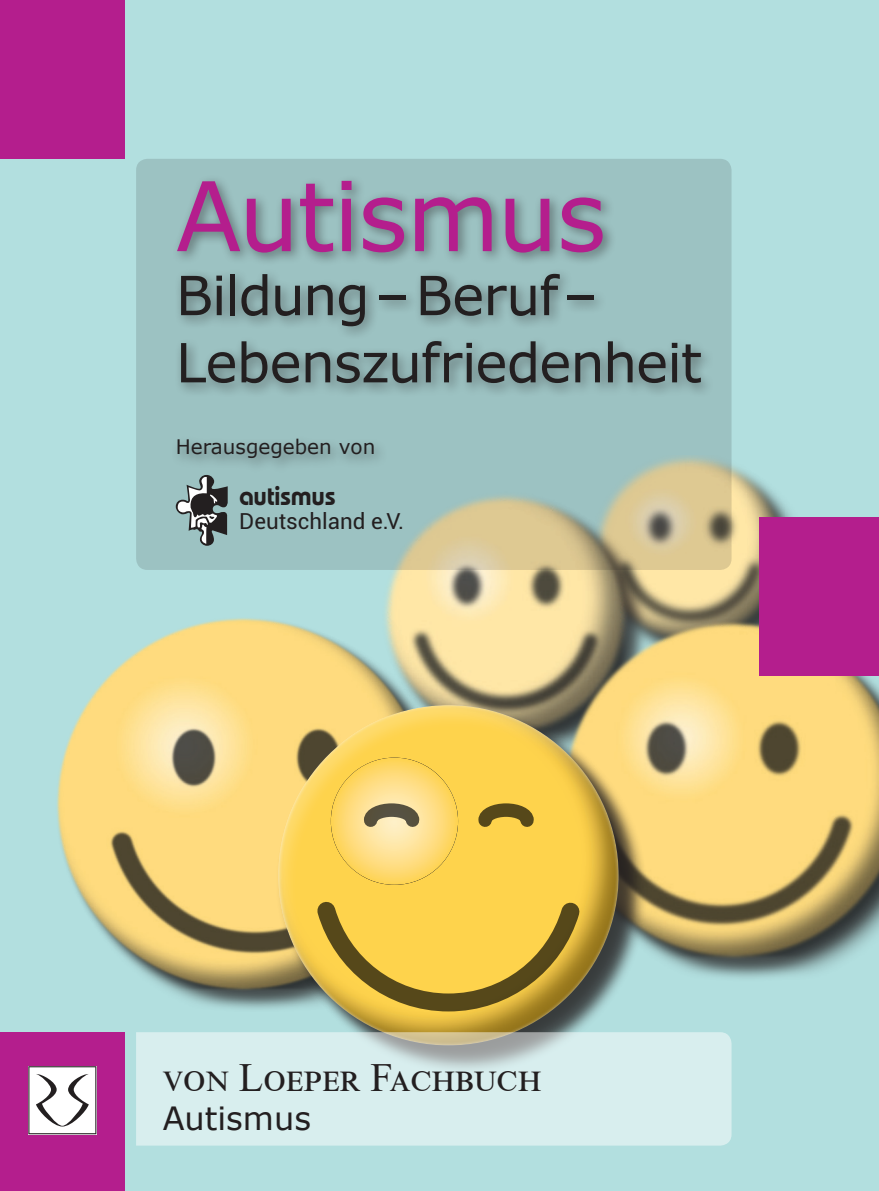
<style>
.page{position:relative;width:879px;height:1191px;background:#b2dfdf}
.page>*{position:absolute;margin:0;border:0;box-sizing:border-box;transform-origin:0 0}
.t1{font:96px "Verdana";letter-spacing:-.02em;color:#b41e8d}
.t2{font:54px/67.2px "Verdana";letter-spacing:-.02em;color:#231f20}
.t3{font:40px "Times New Roman";color:#231f20}
.t4{font:32px "Verdana";color:#231f20}
.t5{font:600 26.8px "Bauhaus LT";color:#231f20}
.t6{font:22.4px "Roboto";color:#231f20}
.t7{font:20px "Verdana";color:#231f20}
</style>
<div class="page">
<div style="left:0;top:1032px;width:125px;height:159px;background:#b41e8d"></div>
<div style="left:0;top:0;width:125px;height:159px;background:#b41e8d"></div>
<svg style="left:28px;top:1066px;width:68px;height:68px;background:#d9d8d8"></svg>
<img style="left:652px;top:455px;width:132px;height:150px">
<img style="left:385px;top:570px;width:245px;height:132px">
<div style="left:568px;top:626px;width:311px;height:357px;background:#231f20;opacity:.75"></div>
<img style="left:549px;top:605px;width:330px;height:366px">
<div style="left:61px;top:622px;width:393px;height:390px;background:#231f20;opacity:.75"></div>
<img style="left:57px;top:609px;width:382px;height:390px">
<div style="left:283px;top:710px;width:365px;height:364px;background:#231f20;opacity:.75"></div>
<div style="left:275px;top:702px;width:362px;height:362px;background:#231f20;opacity:.4"></div>
<div style="left:276px;top:702px;width:344px;height:344px;background:#fff;opacity:.2"></div>
<svg style="left:315px;top:900px;width:266px;height:113px;background:#cfad40"></svg>
<svg style="left:362px;top:801px;width:59px;height:28px;background:#ab9d77"></svg>
<svg style="left:476px;top:801px;width:60px;height:28px;background:#ac8f33"></svg>
<svg style="left:136px;top:1032px;width:595px;height:113px;background:#d5e9e8"></svg>
<div style="left:760px;top:517px;width:119px;height:159px;background:#b41e8d"></div>
<svg style="left:136px;top:159px;width:595px;height:411px;background:#abc1b3"></svg>
<svg style="left:176px;top:475px;width:52px;height:71px;background:#788787"></svg>
<div style="left:171px;top:174px;width:544px;height:299px;background:#231f20;opacity:.5"></div>
<h1 class="t1" style="left:176px;top:150px;width:432px">Autismus</h1>
<p class="t2" style="left:176px;top:261px;width:528px">Bildung–Beruf–<br>Lebenszufriedenheit</p>
<p class="t7" style="left:176px;top:433px;width:201px">Herausgegeben von</p>
<p class="t5" style="left:239px;top:479px;width:98px">autismus</p>
<p class="t6" style="left:239px;top:505px;width:166px">Deutschland e.V.</p>
<p class="t3" style="left:163px;top:1049px;width:380px">von Loeper Fachbuch</p>
<p class="t4" style="left:163px;top:1095px;width:150px">Autismus</p>
</div>
